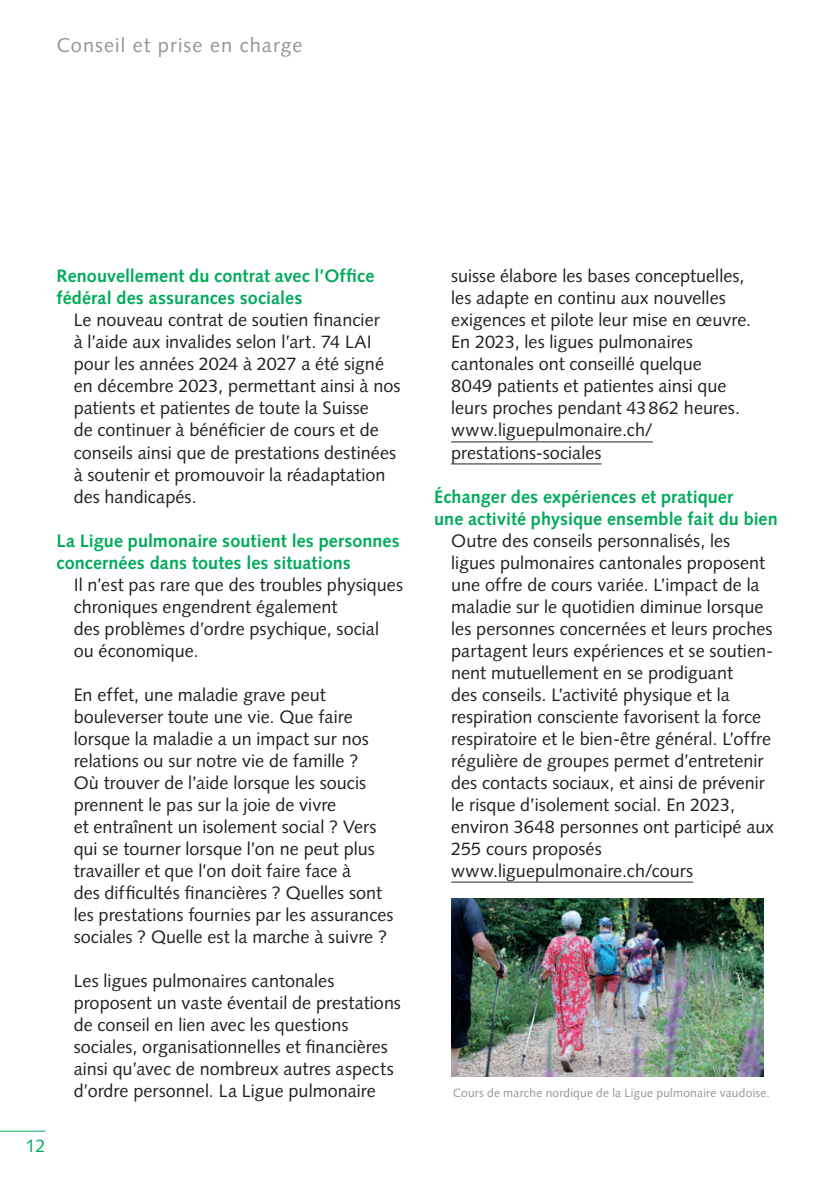
<style>
.page{position:relative;width:840px;height:1191px;background:#fff}
.page>*{position:absolute;margin:0;border:0;box-sizing:border-box;transform-origin:0 0}
.t1{font:20px "Syntax LT Std";letter-spacing:.05em;color:#939598}
.t2{font:18px/22px "Syntax LT Std";color:#231f20}
.t3{font:700 18px/22px "Syntax LT Std";letter-spacing:.005em;color:#00ab5b}
.t4{font:18px "Syntax LT Std";color:#00ab5b}
.t5{font:12px "Syntax LT Std";letter-spacing:.015em;color:#939598}
</style>
<div class="page">
<hr style="left:0;top:1130px;width:45px;height:1px;background:#00ab5b">
<hr style="left:451px;top:441px;width:201px;height:1px;background:#231f20">
<hr style="left:451px;top:463px;width:150px;height:1px;background:#231f20">
<hr style="left:451px;top:881px;width:241px;height:1px;background:#231f20">
<img style="left:451px;top:898px;width:312px;height:178px">
<p class="t1" style="left:57px;top:33px;width:247px">Conseil et prise en charge</p>
<p class="t3" style="left:57px;top:265px;width:319px">Renouvellement du contrat avec l’Office fédéral des assurances sociales</p>
<p class="t2" style="left:74px;top:309px;width:328px">Le nouveau contrat de soutien financier<br>à l’aide aux invalides selon l’art. 74 LAI pour les années 2024 à 2027 a été signé en décembre 2023, permettant ainsi à nos patients et patientes de toute la Suisse<br>de continuer à bénéficier de cours et de conseils ainsi que de prestations destinées à soutenir et promouvoir la réadaptation des handicapés.</p>
<p class="t3" style="left:57px;top:529px;width:344px">La Ligue pulmonaire soutient les personnes concernées dans toutes les situations</p>
<p class="t2" style="left:74px;top:573px;width:331px">Il n’est pas rare que des troubles physiques chroniques engendrent également<br>des problèmes d’ordre psychique, social ou économique.</p>
<p class="t2" style="left:74px;top:683px;width:321px">En effet, une maladie grave peut bouleverser toute une vie. Que faire lorsque la maladie a un impact sur nos relations ou sur notre vie de famille ?<br>Où trouver de l’aide lorsque les soucis prennent le pas sur la joie de vivre<br>et entraînent un isolement social ? Vers qui se tourner lorsque l’on ne peut plus travailler et que l’on doit faire face à<br>des difficultés financières ? Quelles sont les prestations fournies par les assurances sociales ? Quelle est la marche à suivre ?</p>
<p class="t2" style="left:74px;top:969px;width:328px">Les ligues pulmonaires cantonales proposent un vaste éventail de prestations de conseil en lien avec les questions sociales, organisationnelles et financières ainsi qu’avec de nombreux autres aspects d’ordre personnel. La Ligue pulmonaire</p>
<p class="t4" style="left:25px;top:1135px;width:21px">12</p>
<p class="t2" style="left:451px;top:265px;width:301px">suisse élabore les bases conceptuelles, les adapte en continu aux nouvelles exigences et pilote leur mise en œuvre.<br>En 2023, les ligues pulmonaires cantonales ont conseillé quelque<br>8049 patients et patientes ainsi que leurs proches pendant 43862 heures. www.liguepulmonaire.ch/ prestations-sociales</p>
<p class="t3" style="left:434px;top:485px;width:345px">Échanger des expériences et pratiquer<br>une activité physique ensemble fait du bien</p>
<p class="t2" style="left:451px;top:529px;width:324px">Outre des conseils personnalisés, les ligues pulmonaires cantonales proposent une offre de cours variée. L’impact de la maladie sur le quotidien diminue lorsque les personnes concernées et leurs proches partagent leurs expériences et se soutien&shy;nent mutuellement en se prodiguant<br>des conseils. L’activité physique et la respiration consciente favorisent la force respiratoire et le bien- être général. L’offre régulière de groupes permet d’entretenir des contacts sociaux, et ainsi de prévenir le risque d’isolement social. En 2023, environ 3648 personnes ont participé aux 255 cours proposés www.liguepulmonaire.ch/cours</p>
<p class="t5" style="left:453px;top:1085px;width:318px">Cours de marche nordique de la Ligue pulmonaire vaudoise.</p>
</div>
